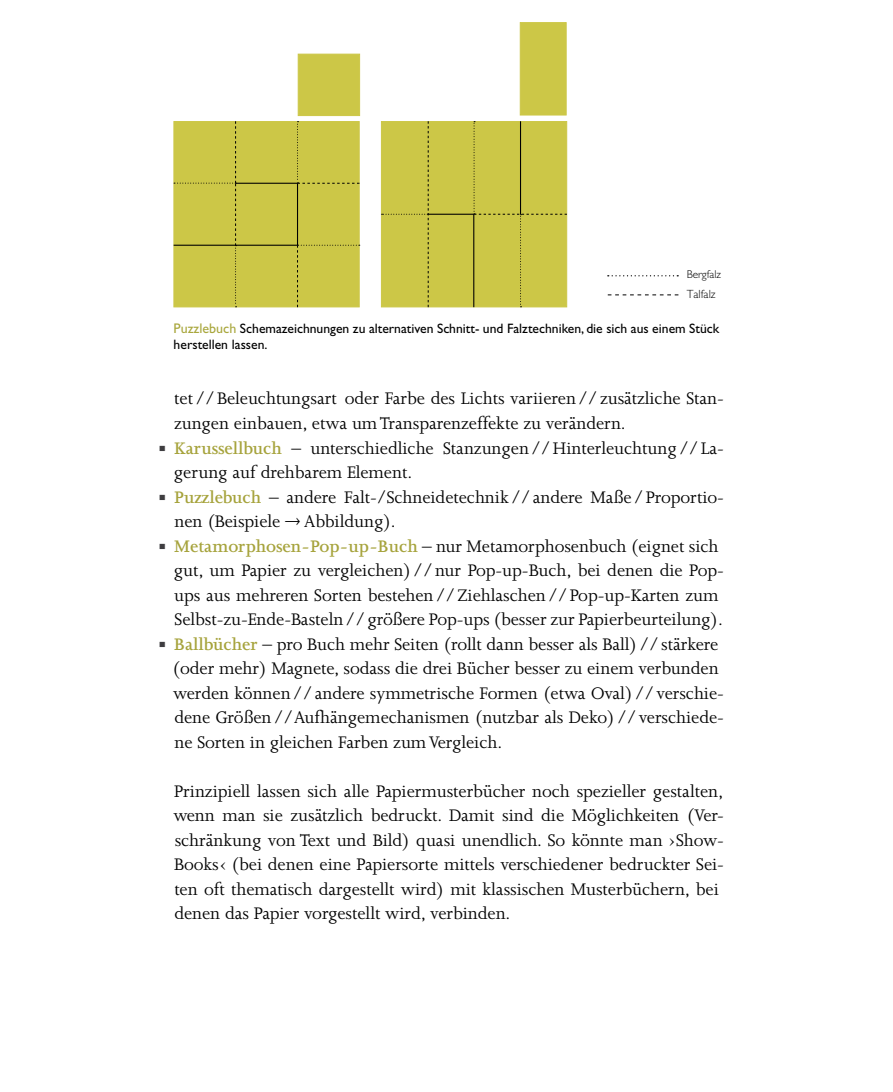
<style>
.page{position:relative;width:893px;height:1092px;background:#fff}
.page>*{position:absolute;margin:0;border:0;box-sizing:border-box;transform-origin:0 0}
.t1{font:19.25px/24.5px "Joanna MT Std";letter-spacing:-.005em;color:#000}
.t2{font:13.65px/15.8px "Gill Sans Std";color:#000}
.t3{font:300 11.9px "Gill Sans Std";color:#000}
.t4{font:300 11.38px "Gill Sans Std";color:#000}
.s1{font-size:14px;color:#a9a73d}
.s2{color:#3e3d40}
.s3{font-weight:600;color:#a6a33c}
</style>
<div class="page">
<svg style="left:608px;top:294px;width:70px;height:1px"></svg>
<svg style="left:608px;top:275px;width:70px;height:1px"></svg>
<div style="left:174px;top:121px;width:185px;height:186px;background:#ccc747"></div>
<hr style="left:174px;top:245px;width:124px;height:1px;background:#000">
<hr style="left:297px;top:183px;width:1px;height:62px;background:#000">
<svg style="left:174px;top:121px;width:63px;height:186px"></svg>
<svg style="left:297px;top:245px;width:63px;height:62px"></svg>
<svg style="left:297px;top:121px;width:62px;height:63px"></svg>
<hr style="left:236px;top:183px;width:62px;height:1px;background:#000">
<div style="left:381px;top:121px;width:186px;height:186px;background:#ccc747"></div>
<hr style="left:473px;top:214px;width:1px;height:93px;background:#000">
<hr style="left:428px;top:214px;width:46px;height:1px;background:#000">
<svg style="left:474px;top:121px;width:93px;height:186px"></svg>
<svg style="left:382px;top:121px;width:47px;height:186px"></svg>
<div style="left:520px;top:22px;width:46px;height:93px;background:#ccc747;border:1px solid #ccc747"></div>
<div style="left:298px;top:54px;width:62px;height:62px;background:#ccc747"></div>
<p class="t4" style="left:687px;top:268px;width:36px">Bergfalz</p>
<p class="t3" style="left:687px;top:287px;width:30px">Talfalz</p>
<p class="t2" style="left:174px;top:320px;width:547px"><span class="s1">Puzzlebuch</span> Schemazeichnungen zu alternativen Schnitt- und Falztechniken, die sich aus einem Stück herstellen lassen.</p>
<p class="t1" style="left:174px;top:386px;width:551px">tet//Beleuchtungsart oder Farbe des Lichts variieren//zusätzliche Stan&shy;zungen einbauen, etwa um Transparenzeffekte zu verändern.</p>
<p class="t1" style="left:174px;top:435px;width:552px;text-indent:-18px"><span class="s2">▪</span> <span class="s3">Karussellbuch</span> – unterschiedliche Stanzungen//Hinterleuchtung//La&shy;gerung auf drehbarem Element.</p>
<p class="t1" style="left:174px;top:484px;width:551px;text-indent:-18px"><span class="s2">▪</span> <span class="s3">Puzzlebuch</span> – andere Falt-/Schneidetechnik//andere Maße/Proportio&shy;nen (Beispiele → Abbildung).</p>
<p class="t1" style="left:174px;top:533px;width:552px;text-indent:-18px"><span class="s2">▪</span> <span class="s3">Metamorphosen-Pop-up-Buch</span> – nur Metamorphosenbuch (eignet sich gut, um Papier zu vergleichen)//nur Pop-up-Buch, bei denen die Pop&shy;ups aus mehreren Sorten bestehen//Ziehlaschen//Pop-up-Karten zum Selbst-zu-Ende-Basteln//größere Pop-ups (besser zur Papierbeurteilung).</p>
<p class="t1" style="left:173px;top:631px;width:553px;text-indent:-16px"><span class="s2">▪</span> <span class="s3">Ballbücher</span> – pro Buch mehr Seiten (rollt dann besser als Ball)//stärkere (oder mehr) Magnete, sodass die drei Bücher besser zu einem verbunden werden können//andere symmetrische Formen (etwa Oval)//verschie&shy;dene Größen//Aufhängemechanismen (nutzbar als Deko)//verschiede&shy;ne Sorten in gleichen Farben zum Vergleich.</p>
<p class="t1" style="left:173px;top:778px;width:552px">Prinzipiell lassen sich alle Papiermusterbücher noch spezieller gestalten, wenn man sie zusätzlich bedruckt. Damit sind die Möglichkeiten (Ver&shy;schränkung von Text und Bild) quasi unendlich. So könnte man › Show-Books ‹ (bei denen eine Papiersorte mittels verschiedener bedruckter Sei&shy;ten oft thematisch dargestellt wird) mit klassischen Musterbüchern, bei denen das Papier vorgestellt wird, verbinden.</p>
</div>
